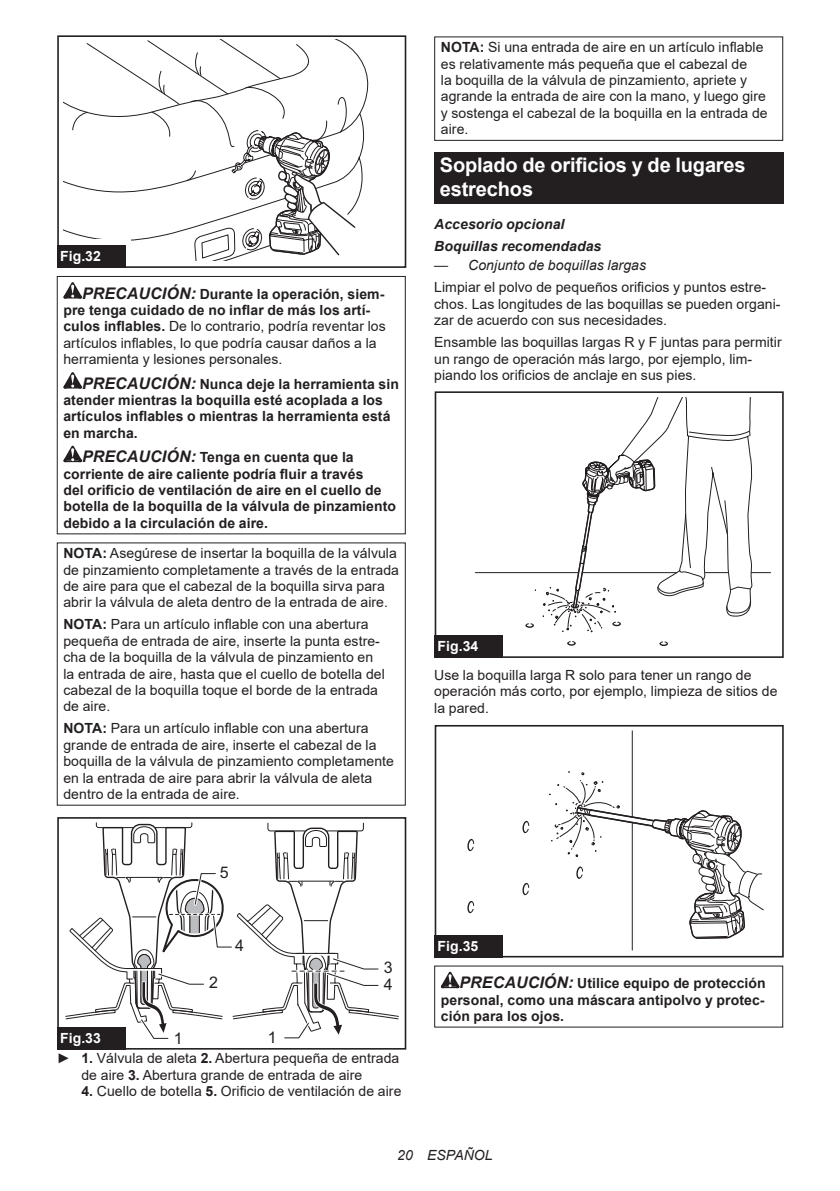
<style>
.page{position:relative;width:840px;height:1191px;background:#fff}
.page>*{position:absolute;margin:0;border:0;box-sizing:border-box;transform-origin:0 0}
.t1{font:700 20px/23.4px "Arial";letter-spacing:-.01em;color:#fff}
.t2{font:16px "Arial";color:#231f20}
.t3{font:14px/16.4px "Arial";letter-spacing:.005em;color:#231f20}
.t4{font:700 14px/16.4px "Arial";letter-spacing:.005em;color:#231f20}
.t5{font:italic 700 14px/22px "Arial";letter-spacing:.005em;color:#231f20}
.t6{font:700 14px "Arial";letter-spacing:.005em;color:#fff}
.t7{font:italic 14px "Arial";letter-spacing:.005em;color:#231f20}
.s1{font-weight:700;font-style:italic;font-size:16px}
.s2{font-weight:700}
.s3{font-style:italic;font-size:16px}
.s4{font-weight:700;color:#fff}
.s5{font-style:italic}
</style>
<div class="page">
<svg style="left:147px;top:40px;width:221px;height:154px"></svg>
<svg style="left:64px;top:43px;width:296px;height:218px"></svg>
<div style="left:57px;top:239px;width:74px;height:29px;background:#fff"></div>
<div style="left:57px;top:35px;width:349px;height:233px;border:2px solid #231f20"></div>
<div style="left:57px;top:245px;width:68px;height:23px;background:#231f20"></div>
<svg style="left:63px;top:282px;width:19px;height:16px"></svg>
<svg style="left:63px;top:372px;width:19px;height:16px"></svg>
<svg style="left:63px;top:446px;width:19px;height:16px"></svg>
<div style="left:57px;top:276px;width:348px;height:258px;border:1px solid #231f20"></div>
<svg style="left:65px;top:817px;width:334px;height:232px"></svg>
<div style="left:57px;top:1027px;width:68px;height:22px;background:#231f20"></div>
<div style="left:434px;top:36px;width:348px;height:105px;border:1px solid #231f20"></div>
<div style="left:434px;top:152px;width:348px;height:52px;background:#231f20"></div>
<svg style="left:475px;top:397px;width:295px;height:249px"></svg>
<div style="left:434px;top:629px;width:74px;height:29px;background:#fff"></div>
<div style="left:434px;top:391px;width:349px;height:267px;border:2px solid #231f20"></div>
<div style="left:434px;top:635px;width:68px;height:23px;background:#231f20"></div>
<svg style="left:467px;top:730px;width:296px;height:220px"></svg>
<div style="left:434px;top:929px;width:74px;height:28px;background:#fff"></div>
<div style="left:434px;top:725px;width:349px;height:232px;border:2px solid #231f20"></div>
<div style="left:434px;top:934px;width:68px;height:23px;background:#231f20"></div>
<svg style="left:440px;top:971px;width:19px;height:17px"></svg>
<p class="t6" style="left:60px;top:246px;width:42px">Fig.32</p>
<p class="t3" style="left:63px;top:285px;width:323px;text-indent:19px"><span class="s1">PRECAUCIÓN:</span> <span class="s2">Durante la operación, siem&shy;pre tenga cuidado de no inflar de más los artí&shy;culos inflables.</span> De lo contrario, podría reventar los artículos inflables, lo que podría causar daños a la herramienta y lesiones personales.</p>
<p class="t4" style="left:63px;top:375px;width:337px;text-indent:19px"><span class="s3">PRECAUCIÓN:</span> Nunca deje la herramienta sin atender mientras la boquilla esté acoplada a los artículos inflables o mientras la herramienta está en marcha.</p>
<p class="t4" style="left:63px;top:449px;width:334px;text-indent:19px"><span class="s3">PRECAUCIÓN:</span> Tenga en cuenta que la corriente de aire caliente podría fluir a través<br>del orificio de ventilación de aire en el cuello de botella de la boquilla de la válvula de pinzamiento debido a la circulación de aire.</p>
<p class="t3" style="left:63px;top:545px;width:337px"><span class="s2">NOTA:</span> Asegúrese de insertar la boquilla de la válvula de pinzamiento completamente a través de la entrada de aire para que el cabezal de la boquilla sirva para abrir la válvula de aleta dentro de la entrada de aire.</p>
<p class="t3" style="left:63px;top:616px;width:323px"><span class="s2">NOTA:</span> Para un artículo inflable con una abertura pequeña de entrada de aire, inserte la punta estre&shy;cha de la boquilla de la válvula de pinzamiento en la entrada de aire, hasta que el cuello de botella del cabezal de la boquilla toque el borde de la entrada de aire.</p>
<p class="t3" style="left:63px;top:720px;width:332px"><span class="s2">NOTA:</span> Para un artículo inflable con una abertura grande de entrada de aire, inserte el cabezal de la boquilla de la válvula de pinzamiento completamente en la entrada de aire para abrir la válvula de aleta dentro de la entrada de aire.</p>
<p class="t2" style="left:220px;top:861px;width:10px">5</p>
<p class="t2" style="left:209px;top:971px;width:10px">2</p>
<p class="t2" style="left:235px;top:934px;width:10px">4</p>
<p class="t2" style="left:383px;top:956px;width:10px">3</p>
<p class="t2" style="left:383px;top:973px;width:10px">4</p>
<p class="t2" style="left:173px;top:1027px;width:10px">1</p>
<p class="t2" style="left:268px;top:1026px;width:10px">1</p>
<p class="t3" style="left:57px;top:1027px;width:344px;line-height:20.2px"><span class="s4">Fig.33<br></span>► <span class="s2">1.</span> Válvula de aleta <span class="s2">2.</span> Abertura pequeña de entrada</p>
<p class="t3" style="left:81px;top:1066px;width:282px">de aire <span class="s2">3.</span> Abertura grande de entrada de aire</p>
<p class="t3" style="left:81px;top:1082px;width:321px"><span class="s2">4.</span> Cuello de botella <span class="s2">5.</span> Orificio de ventilación de aire</p>
<p class="t3" style="left:440px;top:39px;width:328px"><span class="s2">NOTA:</span> Si una entrada de aire en un artículo inflable es relativamente más pequeña que el cabezal de<br>la boquilla de la válvula de pinzamiento, apriete y agrande la entrada de aire con la mano, y luego gire y sostenga el cabezal de la boquilla en la entrada de aire.</p>
<h1 class="t1" style="left:439px;top:154px;width:307px">Soplado de orificios y de lugares estrechos</h1>
<p class="t5" style="left:434px;top:213px;width:169px">Accesorio opcional<br>Boquillas recomendadas</p>
<p class="t3" style="left:434px;top:254px;width:333px;line-height:22px">— <span class="s5">Conjunto de boquillas largas<br></span>Limpiar el polvo de pequeños orificios y puntos estre-</p>
<p class="t3" style="left:434px;top:295px;width:348px">chos. Las longitudes de las boquillas se pueden organi&shy;zar de acuerdo con sus necesidades.</p>
<p class="t3" style="left:434px;top:334px;width:349px">Ensamble las boquillas largas R y F juntas para permitir un rango de operación más largo, por ejemplo, lim&shy;piando los orificios de anclaje en sus pies.</p>
<p class="t6" style="left:437px;top:636px;width:42px">Fig.34</p>
<p class="t3" style="left:434px;top:667px;width:344px">Use la boquilla larga R solo para tener un rango de operación más corto, por ejemplo, limpieza de sitios de la pared.</p>
<p class="t6" style="left:437px;top:936px;width:42px">Fig.35</p>
<p class="t4" style="left:440px;top:975px;width:326px;text-align:justify;text-indent:19px"><span class="s3">PRECAUCIÓN:</span> Utilice equipo de protección personal, como una máscara antipolvo y protec&shy;ción para los ojos.</p>
<p class="t7" style="left:397px;top:1146px;width:97px">20 ESPAÑOL</p>
</div>
